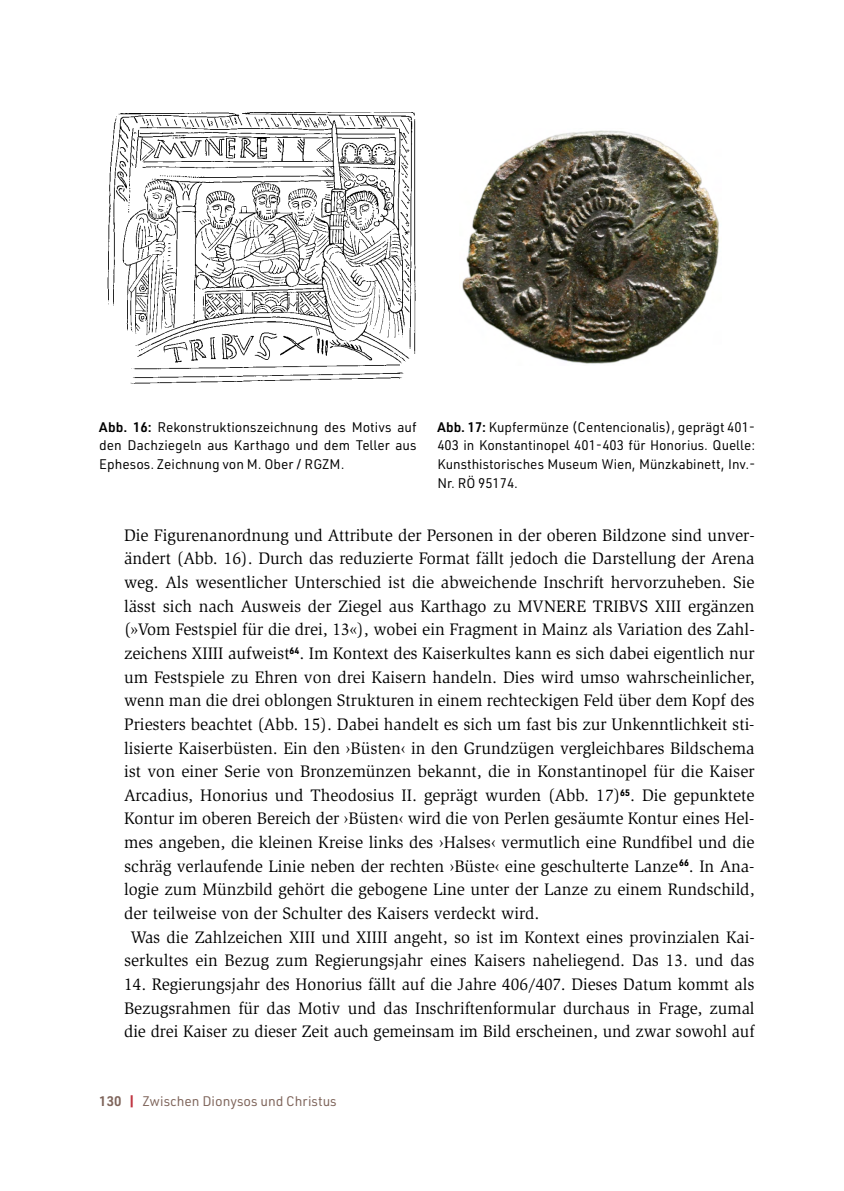
<style>
.page{position:relative;width:844px;height:1191px;background:#fff}
.page>*{position:absolute;margin:0;border:0;box-sizing:border-box;transform-origin:0 0}
.KUP_11__Listen_Aufzä{font:17.15px/23.6px "Slimbach Std";color:#000;text-align:justify}
.KUP_7__Bildunterschr{font:13.65px/18.9px "URWDIN";color:#000;text-align:justify}
.t1{font:13.65px "URWDIN";color:#7e645a}
.s1{font-weight:600}
.s2{font-weight:900;color:#c03743}
</style>
<div class="page">
<img style="left:107px;top:112px;width:309px;height:272px">
<img style="left:462px;top:130px;width:257px;height:234px">
<p class="KUP_7__Bildunterschr" style="left:99px;top:417px;width:318px"><span class="s1">Abb. 16:</span> Rekonstruktionszeichnung des Motivs auf den Dachziegeln aus Karthago und dem Teller aus Ephesos. Zeichnung von M. Ober / RGZM.</p>
<p class="KUP_7__Bildunterschr" style="left:437px;top:417px;width:319px"><span class="s1">Abb. 17:</span> Kupfermünze (Centencionalis), geprägt 401- 403 in Konstantinopel 401-403 für Honorius. Quelle:<br>Kunsthistorisches Museum Wien, Münzkabinett, Inv.- Nr. RÖ 95174.</p>
<p class="KUP_11__Listen_Aufzä" style="left:124px;top:523px;width:632px">Die Figurenanordnung und Attribute der Personen in der oberen Bildzone sind unver&shy;ändert (Abb. 16). Durch das reduzierte Format fällt jedoch die Darstellung der Arena weg. Als wesentlicher Unterschied ist die abweichende Inschrift hervorzuheben. Sie lässt sich nach Ausweis der Ziegel aus Karthago zu MVNERE TRIBVS XIII ergänzen (»Vom Festspiel für die drei, 13«), wobei ein Fragment in Mainz als Variation des Zahl&shy;zeichens XIIII aufweist<sup>64</sup>. Im Kontext des Kaiserkultes kann es sich dabei eigentlich nur um Festspiele zu Ehren von drei Kaisern handeln. Dies wird umso wahrscheinlicher, wenn man die drei oblongen Strukturen in einem rechteckigen Feld über dem Kopf des Priesters beachtet (Abb. 15). Dabei handelt es sich um fast bis zur Unkenntlichkeit sti&shy;lisierte Kaiserbüsten. Ein den ›Büsten‹ in den Grundzügen vergleichbares Bildschema ist von einer Serie von Bronzemünzen bekannt, die in Konstantinopel für die Kaiser Arcadius, Honorius und Theodosius II. geprägt wurden (Abb. 17)<sup>65</sup>. Die gepunktete Kontur im oberen Bereich der ›Büsten‹ wird die von Perlen gesäumte Kontur eines Hel&shy;mes angeben, die kleinen Kreise links des ›Halses‹ vermutlich eine Rundfibel und die schräg verlaufende Linie neben der rechten ›Büste‹ eine geschulterte Lanze<sup>66</sup>. In Ana&shy;logie zum Münzbild gehört die gebogene Line unter der Lanze zu einem Rundschild, der teilweise von der Schulter des Kaisers verdeckt wird.</p>
<p class="KUP_11__Listen_Aufzä" style="left:124px;top:925px;width:632px;text-align:center">Was die Zahlzeichen XIII und XIIII angeht, so ist im Kontext eines provinzialen Kai&shy;serkultes ein Bezug zum Regierungsjahr eines Kaisers naheliegend. Das 13. und das</p>
<p class="KUP_11__Listen_Aufzä" style="left:124px;top:972px;width:631px">14. Regierungsjahr des Honorius fällt auf die Jahre 406/407. Dieses Datum kommt als Bezugsrahmen für das Motiv und das Inschriftenformular durchaus in Frage, zumal die drei Kaiser zu dieser Zeit auch gemeinsam im Bild erscheinen, und zwar sowohl auf</p>
<p class="t1" style="left:99px;top:1092px;width:239px"><span class="s1">130</span> <span class="s2">|</span> Zwischen Dionysos und Christus</p>
</div>
